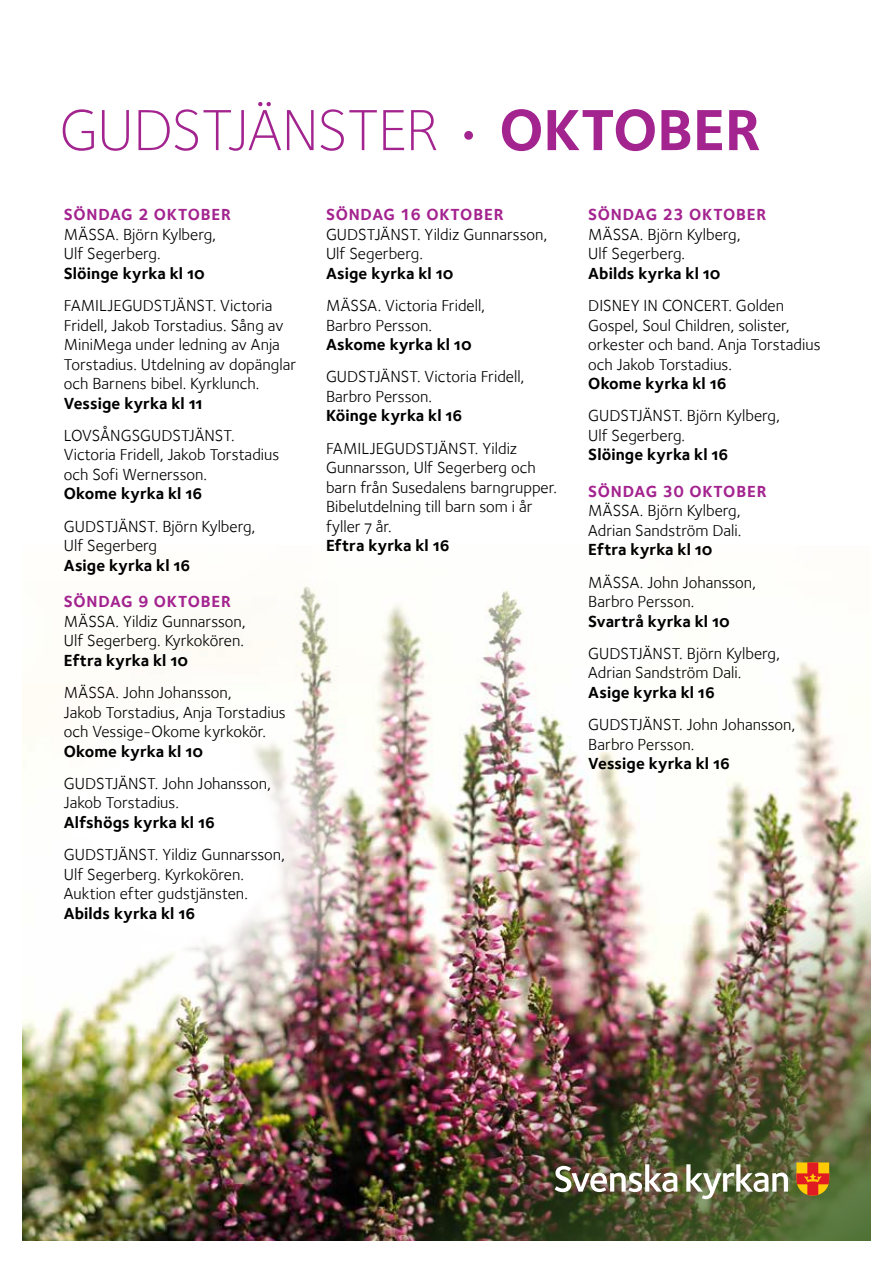
<style>
.page{position:relative;width:893px;height:1263px;background:#fff}
.page>*{position:absolute;margin:0;border:0;box-sizing:border-box;transform-origin:0 0}
.t1{font:60px "Foundry Sterling Light OSF";letter-spacing:-.015em;color:#a3238f}
.t2{font:16.5px/19.5px "Foundry Sterling Book OSF";color:#000}
.t3{font:16.5px "Foundry Sterling Bold OSF";letter-spacing:.005em;color:#000}
.t4{font:700 16.5px "Foundry Sterling";letter-spacing:.045em;color:#a3238f}
.s1{font-family:"Foundry Sterling Bold OSF"}
</style>
<div class="page">
<img style="left:57px;top:586px;width:814px;height:655px">
<img style="left:555px;top:1164px;width:122px;height:28px">
<svg style="left:686px;top:1164px;width:102px;height:35px"></svg>
<svg style="left:796px;top:1162px;width:33px;height:33px"></svg>
<img style="left:22px;top:642px;width:363px;height:405px">
<h1 class="t1" style="left:59px;top:96px;width:703px">GUDSTJÄNSTER • <span class="s1">OKTOBER</span></h1>
<p class="t4" style="left:64px;top:205px;width:169px">SÖNDAG 2 OKTOBER</p>
<p class="t2" style="left:64px;top:225px;width:154px">MÄSSA. Björn Kylberg,<br>Ulf Segerberg.</p>
<p class="t3" style="left:64px;top:263px;width:143px">Slöinge kyrka kl 10</p>
<p class="t2" style="left:64px;top:296px;width:234px">FAMILJEGUDSTJÄNST. Victoria<br>Fridell, Jakob Torstadius. Sång av<br>MiniMega under ledning av Anja<br>Torstadius. Utdelning av dopänglar och Barnens bibel. Kyrklunch.</p>
<p class="t3" style="left:64px;top:393px;width:140px">Vessige kyrka kl 11</p>
<p class="t2" style="left:64px;top:426px;width:217px">LOVSÅNGSGUDSTJÄNST.<br>Victoria Fridell, Jakob Torstadius och Sofi Wernersson.</p>
<p class="t3" style="left:64px;top:484px;width:140px">Okome kyrka kl 16</p>
<p class="t2" style="left:64px;top:516px;width:193px">GUDSTJÄNST. Björn Kylberg,<br>Ulf Segerberg</p>
<p class="t3" style="left:64px;top:555px;width:128px">Asige kyrka kl 16</p>
<p class="t4" style="left:64px;top:592px;width:169px">SÖNDAG 9 OKTOBER</p>
<p class="t2" style="left:64px;top:611px;width:183px">MÄSSA. Yildiz Gunnarsson,<br>Ulf Segerberg. Kyrkokören.</p>
<p class="t3" style="left:64px;top:650px;width:126px">Eftra kyrka kl 10</p>
<p class="t2" style="left:64px;top:683px;width:223px">MÄSSA. John Johansson,<br>Jakob Torstadius, Anja Torstadius och Vessige-Okome kyrkokör.</p>
<p class="t3" style="left:64px;top:741px;width:141px">Okome kyrka kl 10</p>
<p class="t2" style="left:64px;top:773px;width:209px">GUDSTJÄNST. John Johansson,<br>Jakob Torstadius.</p>
<p class="t3" style="left:64px;top:812px;width:153px">Alfshögs kyrka kl 16</p>
<p class="t2" style="left:64px;top:845px;width:223px">GUDSTJÄNST. Yildiz Gunnarsson,<br>Ulf Segerberg. Kyrkokören.<br>Auktion efter gudstjänsten.</p>
<p class="t3" style="left:64px;top:903px;width:133px">Abilds kyrka kl 16</p>
<p class="t4" style="left:326px;top:205px;width:179px">SÖNDAG 16 OKTOBER</p>
<p class="t2" style="left:326px;top:225px;width:223px">GUDSTJÄNST. Yildiz Gunnarsson,<br>Ulf Segerberg.</p>
<p class="t3" style="left:326px;top:263px;width:129px">Asige kyrka kl 10</p>
<p class="t2" style="left:326px;top:296px;width:161px">MÄSSA. Victoria Fridell,<br>Barbro Persson.</p>
<p class="t3" style="left:326px;top:335px;width:147px">Askome kyrka kl 10</p>
<p class="t2" style="left:326px;top:367px;width:200px">GUDSTJÄNST. Victoria Fridell,<br>Barbro Persson.</p>
<p class="t3" style="left:326px;top:406px;width:138px">Köinge kyrka kl 16</p>
<p class="t2" style="left:326px;top:438px;width:232px">FAMILJEGUDSTJÄNST. Yildiz<br>Gunnarsson, Ulf Segerberg och barn från Susedalens barngrupper.<br>Bibelutdelning till barn som i år fyller 7 år.</p>
<p class="t3" style="left:326px;top:536px;width:125px">Eftra kyrka kl 16</p>
<p class="t4" style="left:588px;top:205px;width:180px">SÖNDAG 23 OKTOBER</p>
<p class="t2" style="left:588px;top:224px;width:154px">MÄSSA. Björn Kylberg,<br>Ulf Segerberg.</p>
<p class="t3" style="left:588px;top:263px;width:134px">Abilds kyrka kl 10</p>
<p class="t2" style="left:588px;top:296px;width:234px">DISNEY IN CONCERT. Golden<br>Gospel, Soul Children, solister, orkester och band. Anja Torstadius och Jakob Torstadius.</p>
<p class="t3" style="left:588px;top:374px;width:140px">Okome kyrka kl 16</p>
<p class="t2" style="left:588px;top:406px;width:193px">GUDSTJÄNST. Björn Kylberg,<br>Ulf Segerberg.</p>
<p class="t3" style="left:588px;top:445px;width:141px">Slöinge kyrka kl 16</p>
<p class="t4" style="left:588px;top:481px;width:180px">SÖNDAG 30 OKTOBER</p>
<p class="t2" style="left:588px;top:501px;width:155px">MÄSSA. Björn Kylberg,<br>Adrian Sandström Dali.</p>
<p class="t3" style="left:588px;top:540px;width:126px">Eftra kyrka kl 10</p>
<p class="t2" style="left:588px;top:572px;width:169px">MÄSSA. John Johansson,<br>Barbro Persson.</p>
<p class="t3" style="left:588px;top:611px;width:143px">Svartrå kyrka kl 10</p>
<p class="t2" style="left:588px;top:644px;width:193px">GUDSTJÄNST. Björn Kylberg,<br>Adrian Sandström Dali.</p>
<p class="t3" style="left:588px;top:682px;width:128px">Asige kyrka kl 16</p>
<p class="t2" style="left:588px;top:715px;width:209px">GUDSTJÄNST. John Johansson,<br>Barbro Persson.</p>
<p class="t3" style="left:588px;top:754px;width:143px">Vessige kyrka kl 16</p>
</div>
